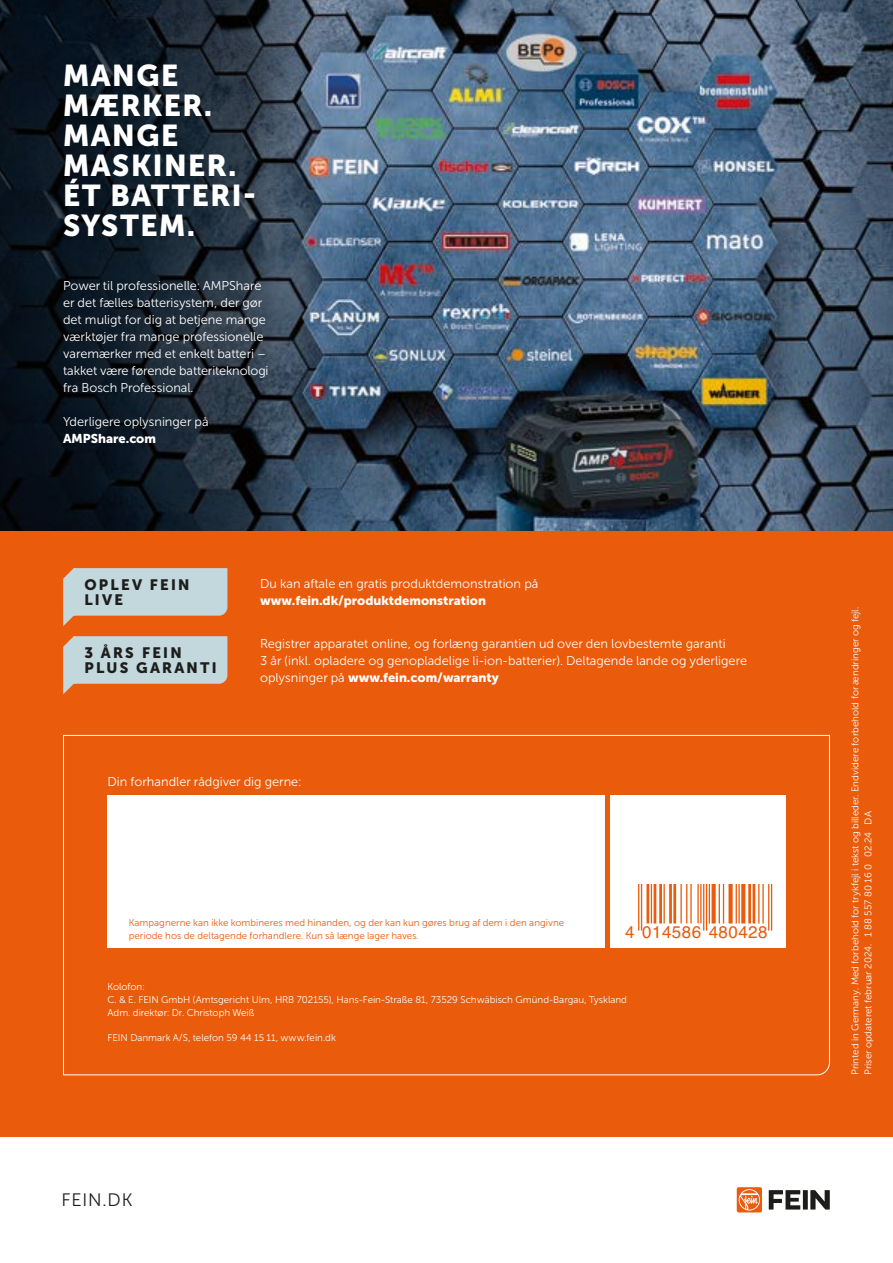
<style>
.page{position:relative;width:893px;height:1263px;background:#fff}
.page>*{position:absolute;margin:0;border:0;box-sizing:border-box;transform-origin:0 0}
.t1{font:700 30px/30px "FEIN Corporate";letter-spacing:.05em;color:#fff}
.t2{font:300 18px "FEIN Corporate";letter-spacing:.05em;color:#1d1d1b}
.t3{font:16.95px "Helvetica";letter-spacing:.025em;color:#ea5b0b}
.t4{font:700 15px/15px "FEIN Corporate";letter-spacing:.15em;color:#1d1d1b}
.t5{font:300 12.75px/17px "FEIN Corporate";color:#fff}
.t6{font:700 12.75px "FEIN Corporate";color:#fff}
.t7{font:300 9.75px/12.8px "FEIN Corporate";color:#fff}
.t8{font:300 9.75px/12.8px "FEIN Corporate";color:#ea5b0b}
.s1{font-weight:700}
</style>
<div class="page">
<div style="left:0;top:0;width:893px;height:1137px;background:#ea5b0b"></div>
<div style="left:737px;top:1187px;width:25px;height:25px;background:#ea5b0b;border-radius:2px"></div>
<svg style="left:739px;top:1189px;width:21px;height:21px"></svg>
<svg style="left:769px;top:1190px;width:31px;height:19px"></svg>
<div style="left:803px;top:1190px;width:5px;height:19px;background:#1d1d1b"></div>
<svg style="left:810px;top:1190px;width:20px;height:19px"></svg>
<svg style="left:63px;top:735px;width:767px;height:340px"></svg>
<div style="left:108px;top:794px;width:497px;height:153px;background:#fff"></div>
<div style="left:610px;top:794px;width:175px;height:153px;background:#fff"></div>
<img style="left:315px;top:0;width:578px;height:531px">
<hr style="left:641px;top:885px;width:1px;height:45px;background:#ea5b0b">
<hr style="left:638px;top:885px;width:1px;height:45px;background:#ea5b0b">
<hr style="left:646px;top:885px;width:3px;height:38px;background:#ea5b0b">
<hr style="left:651px;top:885px;width:1px;height:38px;background:#ea5b0b">
<hr style="left:659px;top:885px;width:3px;height:38px;background:#ea5b0b">
<hr style="left:654px;top:885px;width:2px;height:38px;background:#ea5b0b">
<hr style="left:663px;top:885px;width:2px;height:38px;background:#ea5b0b">
<hr style="left:673px;top:885px;width:3px;height:38px;background:#ea5b0b">
<hr style="left:669px;top:885px;width:3px;height:38px;background:#ea5b0b">
<hr style="left:709px;top:885px;width:1px;height:38px;background:#ea5b0b">
<hr style="left:706px;top:885px;width:1px;height:45px;background:#ea5b0b">
<hr style="left:703px;top:885px;width:1px;height:45px;background:#ea5b0b">
<hr style="left:700px;top:885px;width:2px;height:38px;background:#ea5b0b">
<hr style="left:697px;top:885px;width:2px;height:38px;background:#ea5b0b">
<hr style="left:690px;top:885px;width:2px;height:38px;background:#ea5b0b">
<hr style="left:686px;top:885px;width:1px;height:38px;background:#ea5b0b">
<hr style="left:680px;top:885px;width:2px;height:38px;background:#ea5b0b">
<svg style="left:712px;top:885px;width:4px;height:38px"></svg>
<hr style="left:723px;top:885px;width:1px;height:38px;background:#ea5b0b">
<hr style="left:719px;top:885px;width:1px;height:38px;background:#ea5b0b">
<div style="left:728px;top:885px;width:5px;height:38px;background:#ea5b0b"></div>
<hr style="left:738px;top:885px;width:2px;height:38px;background:#ea5b0b">
<hr style="left:736px;top:885px;width:1px;height:38px;background:#ea5b0b">
<svg style="left:741px;top:885px;width:4px;height:38px"></svg>
<hr style="left:753px;top:885px;width:2px;height:38px;background:#ea5b0b">
<hr style="left:748px;top:885px;width:3px;height:38px;background:#ea5b0b">
<hr style="left:771px;top:885px;width:1px;height:45px;background:#ea5b0b">
<hr style="left:768px;top:885px;width:1px;height:45px;background:#ea5b0b">
<hr style="left:762px;top:885px;width:2px;height:38px;background:#ea5b0b">
<hr style="left:758px;top:885px;width:1px;height:38px;background:#ea5b0b">
<svg style="left:0;top:0;width:315px;height:531px;background:#1a2531"></svg>
<svg style="left:63px;top:636px;width:164px;height:58px"></svg>
<svg style="left:63px;top:568px;width:164px;height:58px"></svg>
<h1 class="t1" style="left:63px;top:60px;width:194px">MANGE<br>MÆRKER.<br>MANGE<br>MASKINER.<br>ÉT BATTERI-<br>SYSTEM.</h1>
<p class="t5" style="left:63px;top:277px;width:207px">Power til professionelle: AMPShare er det fælles batterisystem, der gør det muligt for dig at betjene mange værktøjer fra mange professionelle varemærker med et enkelt batteri – takket være førende batteriteknologi fra Bosch Professional.</p>
<p class="t5" style="left:63px;top:413px;width:147px">Yderligere oplysninger på</p>
<p class="t6" style="left:63px;top:431px;width:94px">AMPShare.com</p>
<p class="t4" style="left:84px;top:577px;width:107px">OPLEV FEIN<br>LIVE</p>
<p class="t4" style="left:84px;top:645px;width:134px">3 ÅRS FEIN<br>PLUS GARANTI</p>
<p class="t5" style="left:260px;top:575px;width:280px">Du kan aftale en gratis produktdemonstration på</p>
<p class="t6" style="left:260px;top:593px;width:227px">www.fein.dk/produktdemonstration</p>
<p class="t5" style="left:260px;top:635px;width:488px">Registrer apparatet online, og forlæng garantien ud over den lovbestemte garanti<br>3 år (inkl. opladere og genopladelige li-ion-batterier). Deltagende lande og yderligere oplysninger på <span class="s1">www.fein.com/warranty</span></p>
<p class="t5" style="left:108px;top:773px;width:195px">Din forhandler rådgiver dig gerne:</p>
<p class="t8" style="left:129px;top:917px;width:437px">Kampagnerne kan ikke kombineres med hinanden, og der kan kun gøres brug af dem i den angivne periode hos de deltagende forhandlere. Kun så længe lager haves.</p>
<h3 class="t3" style="left:625px;top:919px;width:144px">4 014586 480428</h3>
<p class="t7" style="left:108px;top:980px;width:521px">Kolofon:<br>C. &amp; E. FEIN GmbH (Amtsgericht Ulm, HRB 702155), Hans-Fein-Straße 81, 73529 Schwäbisch Gmünd-Bargau, Tyskland<br>Adm. direktør: Dr. Christoph Weiß</p>
<p class="t7" style="left:108px;top:1031px;width:230px">FEIN Danmark A/S, telefon 59 44 15 11, www.fein.dk</p>
<h2 class="t2" style="left:61px;top:1190px;width:73px">FEIN.DK</h2>
<p class="t7" style="left:849px;top:1075px;width:470px;rotate:-90deg">Printed in Germany. Med forbehold for trykfejl i tekst og billeder. Endvidere forbehold for ændringer og fejl.<br>Priser opdateret februar 2024. 1 88 557 80 16 0 02.24 DA</p>
</div>
